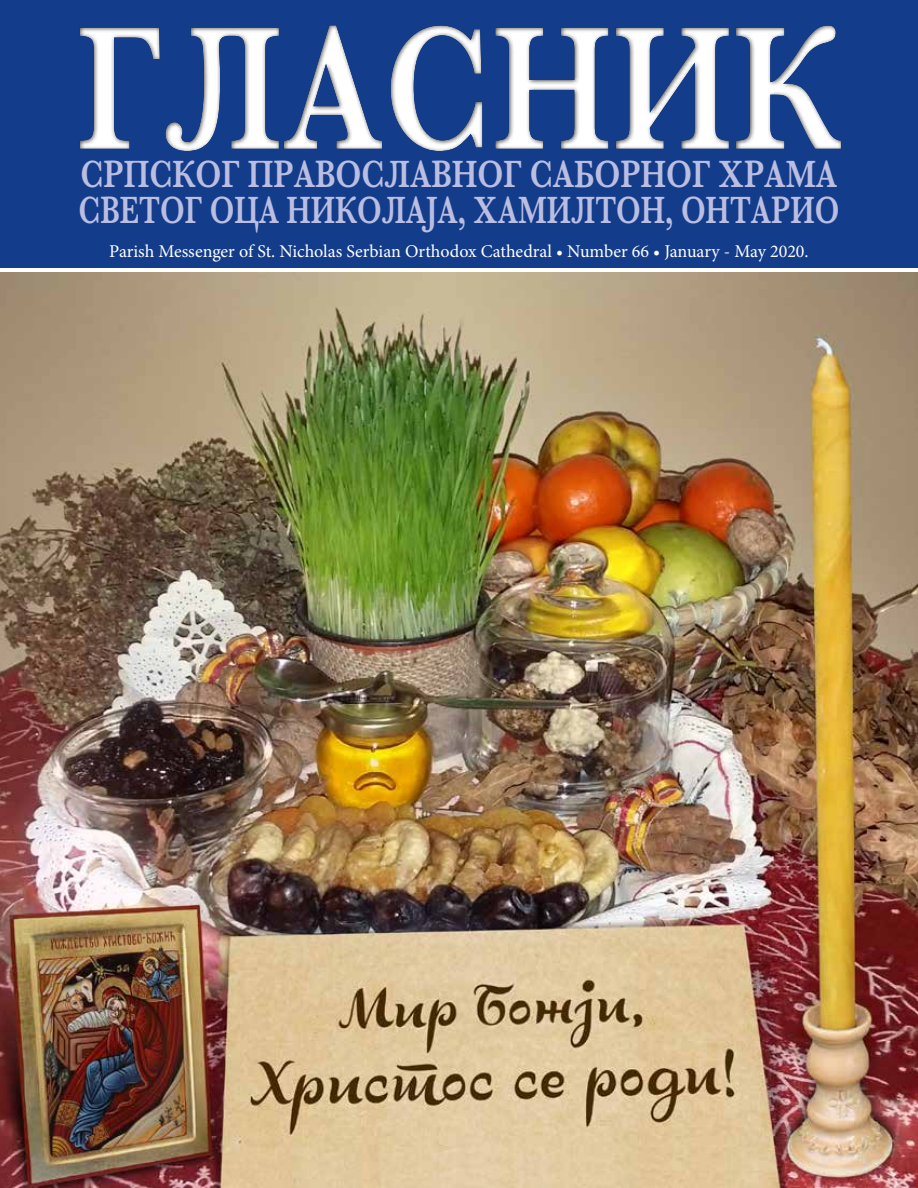
<style>
.page{position:relative;width:918px;height:1188px;background:#fff}
.page>*{position:absolute;margin:0;border:0;box-sizing:border-box;transform-origin:0 0}
.t1{font:600 183px "Baskerville";color:#fff;scale:.8 1}
.t2{font:600 39.45px/36px "Baskerville";color:#bbbee0;scale:.79 1}
.t3{font:18px "Minion Pro";color:#fff}
</style>
<div class="page">
<img style="left:0;top:272px;width:918px;height:916px">
<div style="left:0;top:0;width:918px;height:268px;background:#133c8b"></div>
<div style="left:0;top:0;width:918px;height:221px;background:#000;opacity:.75"></div>
<h1 class="t1" style="left:76px;top:-39px;width:958px">ГЛАСНИК</h1>
<h2 class="t2" style="left:78px;top:156px;width:965px">СРПСКОГ ПРАВОСЛАВНОГ САБОРНОГ ХРАМА<br>СВЕТОГ ОЦА НИКОЛАЈА, ХАМИЛТОН, ОНТАРИО</h2>
<p class="t3" style="left:109px;top:239px;width:701px">Parish Messenger of St. Nicholas Serbian Orthodox Cathedral • Number 66 • January - May 2020.</p>
</div>
